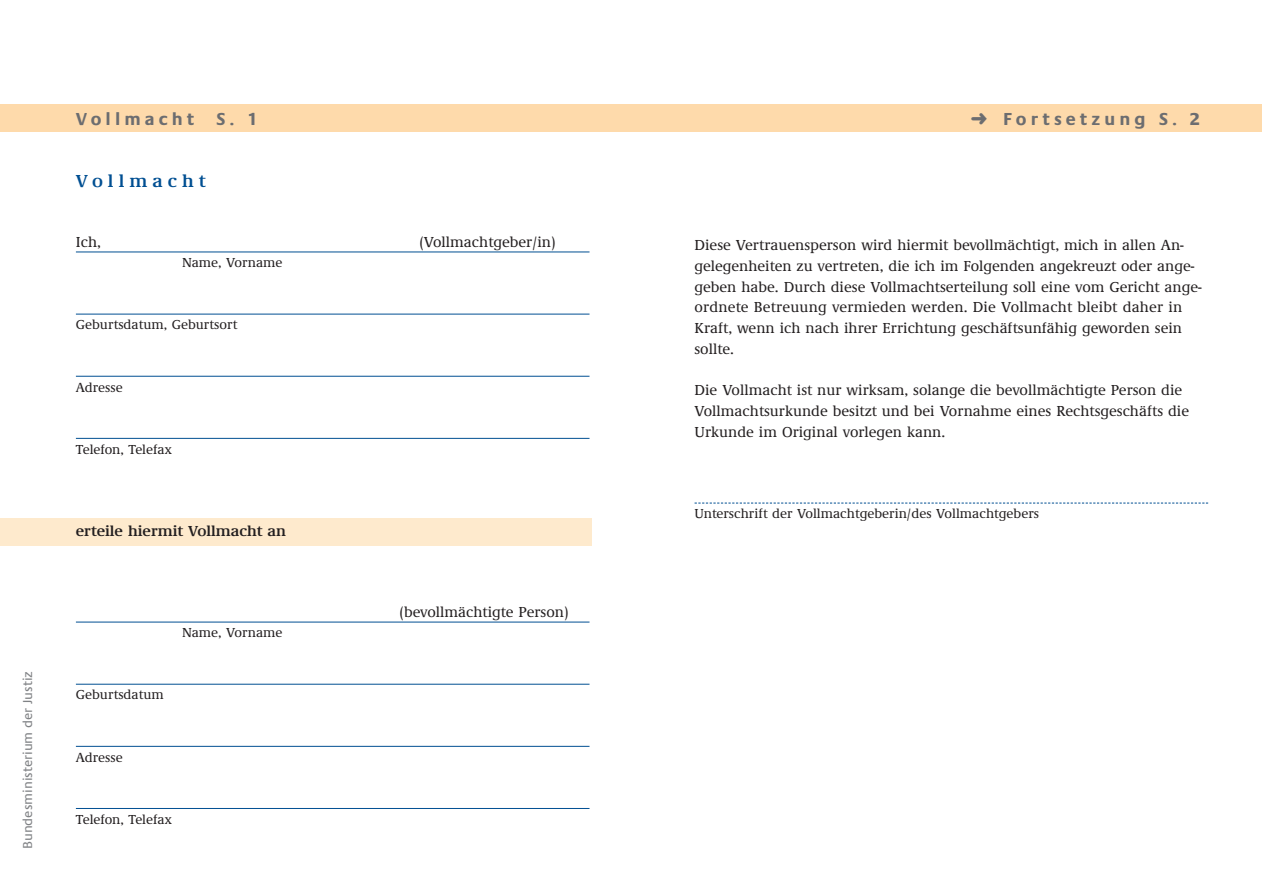
<style>
.page{position:relative;width:1263px;height:893px;background:#fff}
.page>*{position:absolute;margin:0;border:0;box-sizing:border-box;transform-origin:0 0}
.t1{font:700 18px "Praxis EF";letter-spacing:.225em;color:#6c6d70}
.t2{font:600 18px "Demos EF";letter-spacing:.28em;color:#004f92}
.t3{font:500 15px/20.7px "Demos EF";color:#231f20}
.t4{font:600 15px "Demos EF";color:#231f20}
.t5{font:500 13.5px "Demos EF";color:#231f20}
.t6{font:13.5px "Praxis EF";color:#808285}
</style>
<div class="page">
<div style="left:0;top:104px;width:1262px;height:28px;background:#fedaab"></div>
<div style="left:0;top:517px;width:591px;height:28px;background:#feeacd"></div>
<hr style="left:76px;top:251px;width:514px;height:1px;background:#004f92">
<hr style="left:76px;top:376px;width:514px;height:1px;background:#004f92">
<hr style="left:76px;top:438px;width:514px;height:1px;background:#004f92">
<hr style="left:76px;top:621px;width:514px;height:1px;background:#004f92">
<hr style="left:76px;top:683px;width:514px;height:1px;background:#004f92">
<hr style="left:76px;top:746px;width:514px;height:1px;background:#004f92">
<hr style="left:76px;top:808px;width:514px;height:1px;background:#004f92">
<svg style="left:695px;top:502px;width:513px;height:1px"></svg>
<hr style="left:76px;top:314px;width:514px;height:1px;background:#004f92">
<p class="t6" style="left:23px;top:849px;width:180px;rotate:-90deg">Bundesministerium der Justiz</p>
<p class="t1" style="left:76px;top:112px;width:183px">Vollmacht S. 1</p>
<p class="t1" style="left:971px;top:112px;width:231px">➜ Fortsetzung S. 2</p>
<p class="t2" style="left:76px;top:174px;width:131px">Vollmac ht</p>
<p class="t3" style="left:76px;top:232px;width:27px">Ich,</p>
<p class="t3" style="left:420px;top:232px;width:137px">(Vollmachtgeber/in)</p>
<p class="t5" style="left:182px;top:257px;width:102px">Name, Vorname</p>
<p class="t5" style="left:76px;top:320px;width:163px">Geburtsdatum, Geburtsort</p>
<p class="t5" style="left:76px;top:382px;width:48px">Adresse</p>
<p class="t5" style="left:76px;top:444px;width:98px">Telefon, Telefax</p>
<h1 class="t4" style="left:76px;top:526px;width:212px">erteile hiermit Vollmacht an</h1>
<p class="t5" style="left:182px;top:627px;width:102px">Name, Vorname</p>
<p class="t5" style="left:76px;top:689px;width:89px">Geburtsdatum</p>
<p class="t5" style="left:76px;top:752px;width:48px">Adresse</p>
<p class="t5" style="left:76px;top:814px;width:98px">Telefon, Telefax</p>
<p class="t3" style="left:400px;top:602px;width:170px">(bevollmächtigte Person)</p>
<p class="t3" style="left:695px;top:236px;width:509px">Diese Vertrauensperson wird hiermit bevollmächtigt, mich in allen An&shy;gelegenheiten zu vertreten, die ich im Folgenden angekreuzt oder ange&shy;geben habe. Durch diese Vollmachtserteilung soll eine vom Gericht ange&shy;ordnete Betreuung vermieden werden. Die Vollmacht bleibt daher in Kraft, wenn ich nach ihrer Errichtung geschäftsunfähig geworden sein sollte.</p>
<p class="t3" style="left:695px;top:381px;width:496px">Die Vollmacht ist nur wirksam, solange die bevollmächtigte Person die<br>Vollmachtsurkunde besitzt und bei Vornahme eines Rechtsgeschäfts die<br>Urkunde im Original vorlegen kann.</p>
<p class="t5" style="left:695px;top:508px;width:346px">Unterschrift der Vollmachtgeberin/des Vollmachtgebers</p>
</div>
